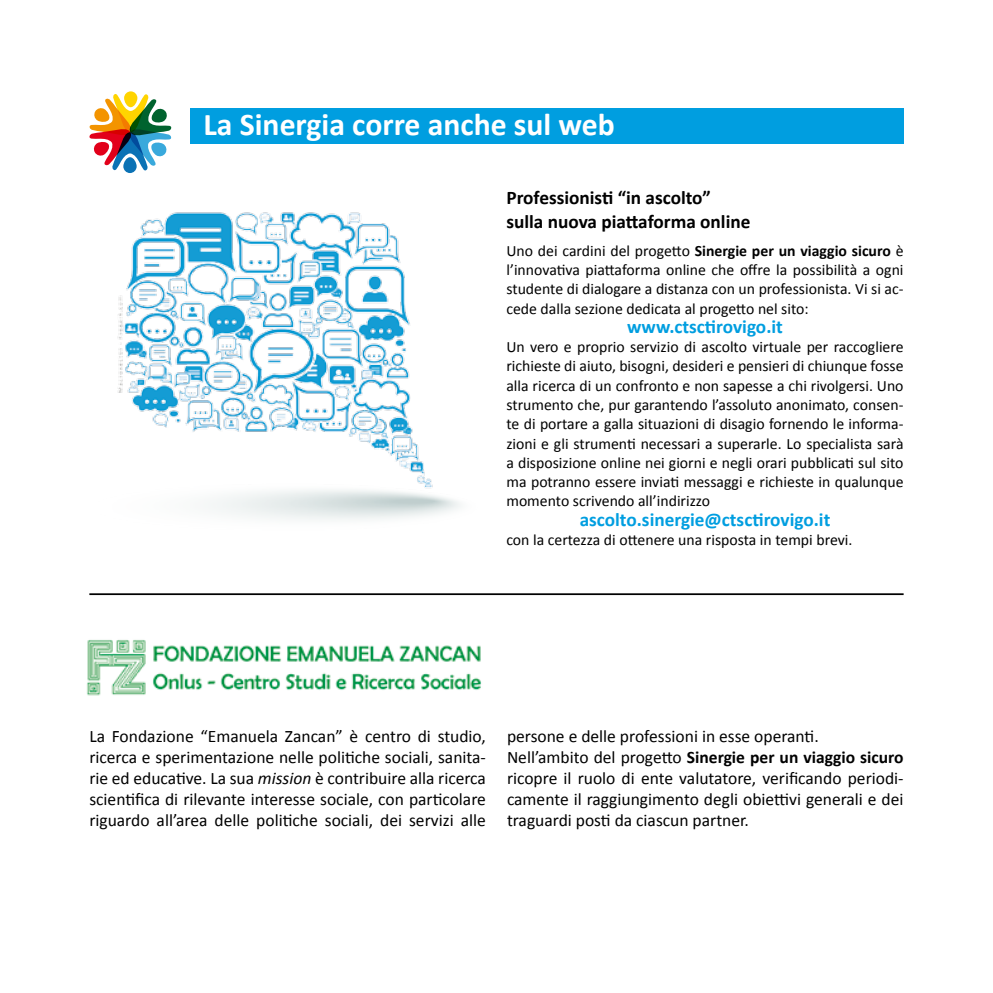
<style>
.page{position:relative;width:993px;height:993px;background:#fff}
.page>*{position:absolute;margin:0;border:0;box-sizing:border-box;transform-origin:0 0}
.t1{font:700 31.68px "Calibri";color:#fff}
.t2{font:700 19.25px/24.5px "Calibri";color:#000}
.t3{font:700 19.25px "Calibri";color:#009ee0}
.t4{font:17.5px/21px "Calibri";color:#000;text-align:justify}
.t5{font:15.75px/19.2px "Calibri";color:#000;text-align:justify}
.s1{font-weight:700}
.s2{font-style:italic}
</style>
<div class="page">
<img style="left:87px;top:640px;width:394px;height:56px">
<hr style="left:89px;top:593px;width:814px;height:2px;background:#000">
<svg style="left:89px;top:92px;width:83px;height:80px"></svg>
<div style="left:189px;top:108px;width:714px;height:36px;background:#009ee0"></div>
<img style="left:117px;top:212px;width:343px;height:308px">
<h1 class="t1" style="left:203px;top:104px;width:413px">La Sinergia corre anche sul web</h1>
<p class="t2" style="left:506px;top:185px;width:245px">Professionisti “in ascolto” sulla nuova piattaforma online</p>
<p class="t5" style="left:506px;top:241px;width:398px">Uno dei cardini del progetto <span class="s1">Sinergie per un viaggio sicuro</span> è l’innovativa piattaforma online che offre la possibilità a ogni studente di dialogare a distanza con un professionista. Vi si ac&shy;cede dalla sezione dedicata al progetto nel sito:</p>
<p class="t3" style="left:627px;top:314px;width:157px">www.ctsctirovigo.it</p>
<p class="t5" style="left:506px;top:337px;width:398px">Un vero e proprio servizio di ascolto virtuale per raccogliere richieste di aiuto, bisogni, desideri e pensieri di chiunque fosse alla ricerca di un confronto e non sapesse a chi rivolgersi. Uno strumento che, pur garantendo l’assoluto anonimato, consen&shy;te di portare a galla situazioni di disagio fornendo le informa&shy;zioni e gli strumenti necessari a superarle. Lo specialista sarà a disposizione online nei giorni e negli orari pubblicati sul sito ma potranno essere inviati messaggi e richieste in qualunque momento scrivendo all’indirizzo</p>
<p class="t3" style="left:579px;top:506px;width:252px">ascolto.sinergie@ctsctirovigo.it</p>
<p class="t5" style="left:506px;top:530px;width:347px">con la certezza di ottenere una risposta in tempi brevi.</p>
<p class="t4" style="left:89px;top:725px;width:398px">La Fondazione “Emanuela Zancan” è centro di studio, ricerca e sperimentazione nelle politiche sociali, sanita&shy;rie ed educative. La sua <span class="s2">mission</span> è contribuire alla ricerca scientifica di rilevante interesse sociale, con particolare riguardo all’area delle politiche sociali, dei servizi alle</p>
<p class="t4" style="left:507px;top:725px;width:398px;text-align:left">persone e delle professioni in esse operanti.<br>Nell’ambito del progetto <span class="s1">Sinergie per un viaggio sicuro </span>ricopre il ruolo di ente valutatore, verificando periodi&shy;camente il raggiungimento degli obiettivi generali e dei traguardi posti da ciascun partner.</p>
</div>
